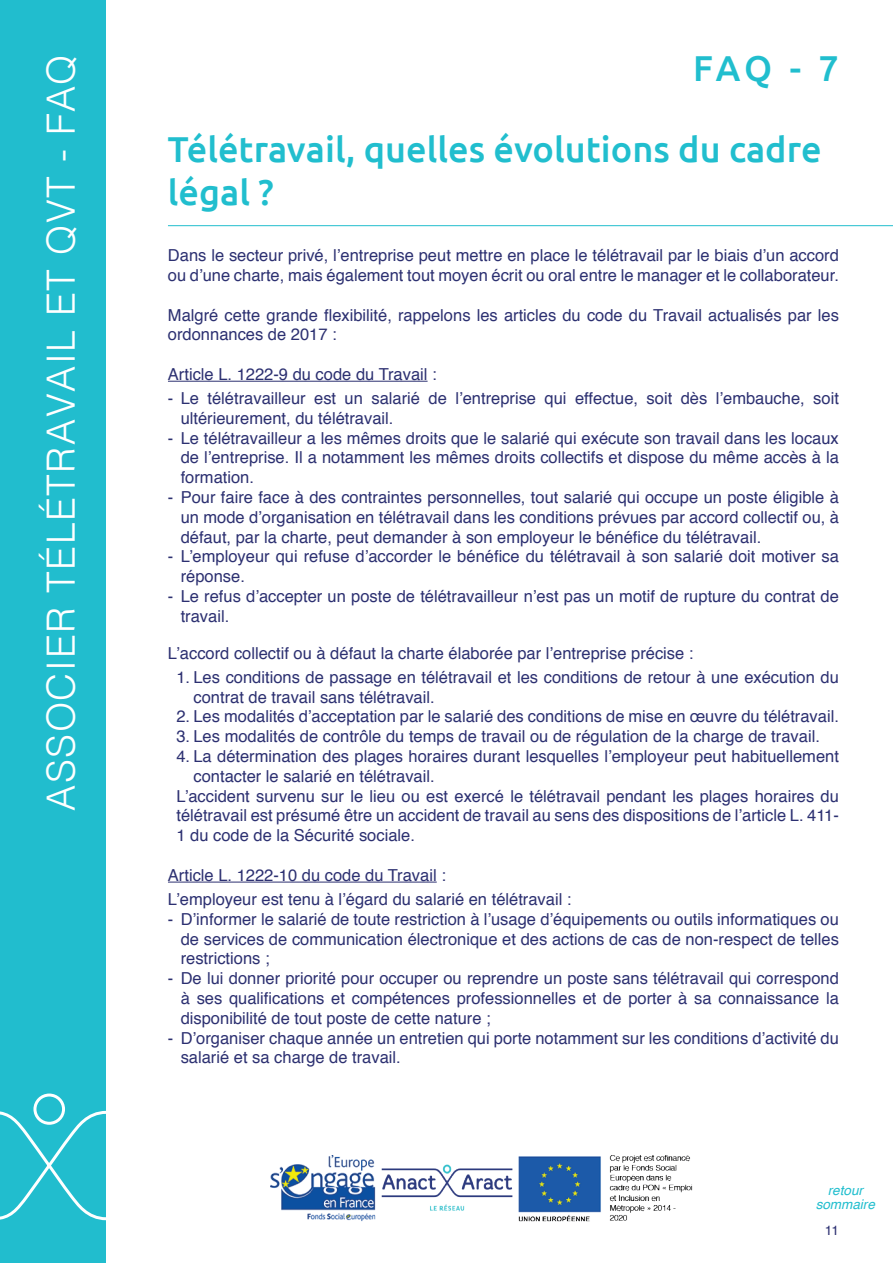
<style>
.page{position:relative;width:893px;height:1263px;background:#fff}
.page>*{position:absolute;margin:0;border:0;box-sizing:border-box;transform-origin:0 0}
.t1{font:300 39px "Helvetica";letter-spacing:.04em;color:#fff}
.t2{font:500 36px/43.2px "Ubuntu";color:#21bece}
.t3{font:16.5px/19.8px "Helvetica";color:#2c3071}
.t4{font:italic 13.5px/13.5px "Helvetica";color:#21bece;text-align:center}
.t5{font:13.5px "Helvetica";color:#2c3071}
</style>
<div class="page">
<div style="left:0;top:0;width:106px;height:1263px;background:#21bdce"></div>
<svg style="left:0;top:1093px;width:106px;height:128px"></svg>
<hr style="left:168px;top:225px;width:725px;height:1px;background:#21bece">
<img style="left:270px;top:1155px;width:423px;height:67px">
<hr style="left:168px;top:381px;width:260px;height:1px;background:#2c3071">
<hr style="left:168px;top:882px;width:269px;height:1px;background:#2c3071">
<h1 class="t1" style="left:28px;top:811px;width:758px;rotate:-90deg">ASSOCIER TÉLÉTRAVAIL ET QVT - FAQ</h1>
<h2 class="t2" style="left:693px;top:45px;width:147px">FAQ - 7</h2>
<h2 class="t2" style="left:168px;top:126px;width:655px">Télétravail, quelles évolutions du cadre légal ?</h2>
<p class="t3" style="left:168px;top:246px;width:672px">Dans le secteur privé, l’entreprise peut mettre en place le télétravail par le biais d’un accord ou d’une charte, mais également tout moyen écrit ou oral entre le manager et le collaborateur.</p>
<p class="t3" style="left:168px;top:305px;width:672px">Malgré cette grande flexibilité, rappelons les articles du code du Travail actualisés par les ordonnances de 2017 :</p>
<p class="t3" style="left:168px;top:365px;width:270px">Article L. 1222-9 du code du Travail :</p>
<p class="t3" style="left:181px;top:389px;width:660px;text-indent:-13px">- Le télétravailleur est un salarié de l’entreprise qui effectue, soit dès l’embauche, soit ultérieurement, du télétravail.</p>
<p class="t3" style="left:181px;top:428px;width:660px;text-align:justify;text-indent:-13px">- Le télétravailleur a les mêmes droits que le salarié qui exécute son travail dans les locaux de l’entreprise. Il a notamment les mêmes droits collectifs et dispose du même accès à la formation.</p>
<p class="t3" style="left:181px;top:488px;width:660px;text-align:justify;text-indent:-13px">- Pour faire face à des contraintes personnelles, tout salarié qui occupe un poste éligible à un mode d’organisation en télétravail dans les conditions prévues par accord collectif ou, à défaut, par la charte, peut demander à son employeur le bénéfice du télétravail.</p>
<p class="t3" style="left:181px;top:547px;width:660px;text-indent:-13px">- L’employeur qui refuse d’accorder le bénéfice du télétravail à son salarié doit motiver sa réponse.</p>
<p class="t3" style="left:181px;top:587px;width:660px;text-indent:-13px">- Le refus d’accepter un poste de télétravailleur n’est pas un motif de rupture du contrat de travail.</p>
<p class="t3" style="left:168px;top:643px;width:527px">L’accord collectif ou à défaut la charte élaborée par l’entreprise précise :</p>
<p class="t3" style="left:193px;top:668px;width:647px;text-indent:-17px">1. Les conditions de passage en télétravail et les conditions de retour à une exécution du contrat de travail sans télétravail.</p>
<p class="t3" style="left:176px;top:707px;width:664px">2. Les modalités d’acceptation par le salarié des conditions de mise en œuvre du télétravail.</p>
<p class="t3" style="left:176px;top:727px;width:645px">3. Les modalités de contrôle du temps de travail ou de régulation de la charge de travail.</p>
<p class="t3" style="left:176px;top:747px;width:664px">4. La détermination des plages horaires durant lesquelles l’employeur peut habituellement</p>
<p class="t3" style="left:193px;top:767px;width:243px">contacter le salarié en télétravail.</p>
<p class="t3" style="left:176px;top:786px;width:664px">L’accident survenu sur le lieu ou est exercé le télétravail pendant les plages horaires du</p>
<p class="t3" style="left:176px;top:806px;width:664px">télétravail est présumé être un accident de travail au sens des dispositions de l’article L. 411-</p>
<p class="t3" style="left:176px;top:826px;width:240px">1 du code de la Sécurité sociale.</p>
<p class="t3" style="left:168px;top:863px;width:405px;line-height:24px">Article L. 1222-10 du code du Travail :<br>L’employeur est tenu à l’égard du salarié en télétravail :</p>
<p class="t3" style="left:181px;top:909px;width:660px;text-align:justify;text-indent:-13px">- D’informer le salarié de toute restriction à l’usage d’équipements ou outils informatiques ou de services de communication électronique et des actions de cas de non-respect de telles restrictions ;</p>
<p class="t3" style="left:181px;top:969px;width:660px;text-align:justify;text-indent:-13px">- De lui donner priorité pour occuper ou reprendre un poste sans télétravail qui correspond à ses qualifications et compétences professionnelles et de porter à sa connaissance la disponibilité de tout poste de cette nature ;</p>
<p class="t3" style="left:181px;top:1028px;width:660px;text-indent:-13px">- D’organiser chaque année un entretien qui porte notamment sur les conditions d’activité du salarié et sa charge de travail.</p>
<p class="t4" style="left:816px;top:1184px;width:61px">retour sommaire</p>
<p class="t5" style="left:825px;top:1220px;width:16px">11</p>
</div>
